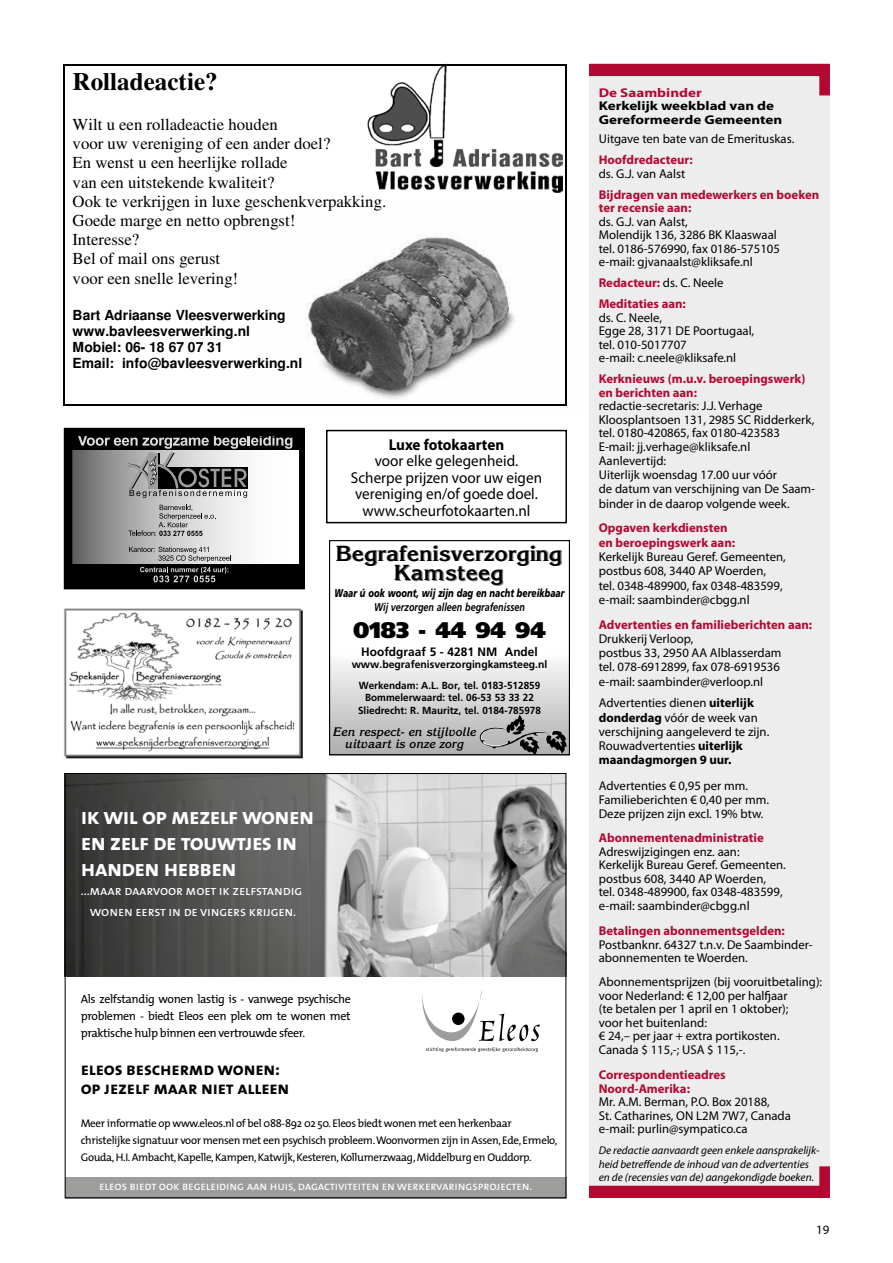
<style>
.page{position:relative;width:893px;height:1263px;background:#fff}
.page>*{position:absolute;margin:0;border:0;box-sizing:border-box;transform-origin:0 0}
.t1{font:700 25.05px "Times";color:#000}
.t2{font:22.95px/26.1px "The Mix Bold Caps";letter-spacing:-.03em;color:#fff}
.t3{font:900 22.5px "Frutiger";color:#000}
.t4{font:700 21.3px/19.8px "Korinna";color:#000;text-align:center;scale:1.08 1}
.t5{font:18px/19.5px "The Mix Bold Caps";letter-spacing:-.01em;color:#000}
.t6{font:16.65px/19.2px "Times";color:#000}
.t7{font:15.75px/16.5px "Myriad Pro";color:#000;text-align:center;scale:.96 1}
.t8{font:700 15.75px "Myriad Pro";color:#000;scale:.96 1}
.t9{font:700 13.95px/16px "Helvetica";color:#000}
.t10{font:13.5px/20.9px "The Mix Caps";letter-spacing:-.01em;color:#fff;text-align:center}
.t11{font:12.75px/13.5px "Myriad Pro";color:#000}
.t12{font:700 12.75px/13.5px "Myriad Pro";color:#b20933}
.t13{font:700 12.75px/13.5px "Myriad Pro";color:#000;scale:1.18 1}
.t14{font:700 12.75px "Myriad Pro";color:#b20933;scale:1.18 1}
.t15{font:italic 700 12.15px/12.5px "Korinna";color:#000;text-align:center}
.t16{font:700 12.15px "Frutiger";color:#000}
.t17{font:12px/17.2px "The Mix";letter-spacing:-.03em;color:#000;text-align:justify}
.t18{font:12px "The Mix Caps";letter-spacing:-.01em;color:#fff}
.t19{font:italic 11.25px/13.5px "Myriad Pro";color:#000}
.t20{font:italic 900 11.25px "Frutiger";color:#000;scale:.75 1}
.t21{font:italic 700 11.25px "Frutiger";color:#000;scale:.8 1}
.t22{font:11.1px/17px "The Mix";letter-spacing:-.03em;color:#000}
.t23{font:700 10.65px "Frutiger";color:#000}
.t24{font:700 10.2px/12.6px "Frutiger";color:#000;text-align:center}
.s1{font-weight:400;color:#000}
.s2{font-weight:700}
</style>
<div class="page">
<div style="left:589px;top:65px;width:241px;height:1133px;background:#ededed"></div>
<svg style="left:589px;top:1166px;width:241px;height:32px"></svg>
<svg style="left:589px;top:64px;width:241px;height:31px"></svg>
<svg style="left:422px;top:991px;width:118px;height:61px"></svg>
<div style="left:65px;top:1177px;width:501px;height:21px;background:#9d9d9c"></div>
<img style="left:67px;top:775px;width:497px;height:201px">
<img style="left:245px;top:235px;width:320px;height:170px">
<img style="left:367px;top:65px;width:195px;height:128px">
<hr style="left:65px;top:64px;width:500px;height:1px;background:#000">
<hr style="left:64px;top:65px;width:1px;height:31px;background:#000">
<hr style="left:565px;top:65px;width:2px;height:31px;background:#000">
<svg style="left:565px;top:96px;width:2px;height:57px"></svg>
<hr style="left:565px;top:153px;width:2px;height:20px;background:#000">
<svg style="left:565px;top:173px;width:2px;height:76px"></svg>
<hr style="left:565px;top:249px;width:2px;height:20px;background:#000">
<hr style="left:65px;top:405px;width:500px;height:1px;background:#000">
<svg style="left:64px;top:96px;width:1px;height:310px"></svg>
<svg style="left:565px;top:269px;width:2px;height:137px"></svg>
<svg style="left:67px;top:431px;width:235px;height:155px"></svg>
<div style="left:64px;top:428px;width:241px;height:161px;border:2px solid #000"></div>
<svg style="left:331px;top:662px;width:237px;height:91px;background:#ccc"></svg>
<img style="left:506px;top:715px;width:14px;height:18px">
<div style="left:329px;top:540px;width:241px;height:215px;border:1px solid #000"></div>
<img style="left:64px;top:608px;width:239px;height:151px">
<div style="left:326px;top:430px;width:241px;height:93px;border:2px solid #000"></div>
<h1 class="t1" style="left:73px;top:67px;width:147px">Rolladeactie?</h1>
<p class="t6" style="left:73px;top:117px;width:315px">Wilt u een rolladeactie houden<br>voor uw vereniging of een ander doel?<br>En wenst u een heerlijke rollade<br>van een uitstekende kwaliteit?<br>Ook te verkrijgen in luxe geschenkverpakking.<br>Goede marge en netto opbrengst!<br>Interesse?<br>Bel of mail ons gerust<br>voor een snelle levering!</p>
<p class="t9" style="left:73px;top:308px;width:231px">Bart Adriaanse Vleesverwerking www.bavleesverwerking.nl<br>Mobiel: 06- 18 67 07 31<br>Email: info@bavleesverwerking.nl</p>
<p class="t8" style="left:389px;top:435px;width:122px">Luxe fotokaarten</p>
<p class="t7" style="left:351px;top:452px;width:201px">voor elke gelegenheid.<br>Scherpe prijzen voor uw eigen vereniging en/of goede doel. www.scheurfotokaarten.nl</p>
<h3 class="t4" style="left:335px;top:543px;width:211px">Begrafenisverzorging<br>Kamsteeg</h3>
<p class="t20" style="left:335px;top:586px;width:308px">Waar ú ook woont, wij zijn dag en nacht bereikbaar</p>
<p class="t21" style="left:374px;top:600px;width:190px">Wij verzorgen alleen begrafenissen</p>
<h3 class="t3" style="left:353px;top:616px;width:194px">0183 - 44 94 94</h3>
<p class="t16" style="left:361px;top:645px;width:178px">Hoofdgraaf 5 - 4281 NM Andel</p>
<p class="t23" style="left:352px;top:658px;width:197px">www.begrafenisverzorgingkamsteeg.nl</p>
<p class="t24" style="left:358px;top:679px;width:184px">Werkendam: A.L. Bor, tel. 0183-512859<br>Bommelerwaard: tel. 06-53 53 33 22<br>Sliedrecht: R. Mauritz, tel. 0184-785978</p>
<p class="t15" style="left:333px;top:725px;width:145px">Een respect- en stijlvolle uitvaart is onze zorg</p>
<h2 class="t2" style="left:81px;top:803px;width:235px">ik wil op mezelf wonen en zelf de touwtjes in handen hebben</h2>
<p class="t10" style="left:81px;top:880px;width:223px">...maar daarvoor moet ik zelfstandig wonen eerst in de vingers krijgen.</p>
<p class="t17" style="left:81px;top:990px;width:272px">Als zelfstandig wonen lastig is - vanwege psychische problemen - biedt Eleos een plek om te wonen met praktische hulp binnen een vertrouwde sfeer.</p>
<h3 class="t5" style="left:81px;top:1059px;width:210px">eleos beschermd wonen: op jezelf maar niet alleen</h3>
<p class="t22" style="left:81px;top:1115px;width:478px">Meer informatie op www.eleos.nl of bel 088-892 02 50. Eleos biedt wonen met een herkenbaar christelijke signatuur voor mensen met een psychisch probleem. Woonvormen zijn in Assen, Ede, Ermelo,<br>Gouda, H.I. Ambacht, Kapelle, Kampen, Katwijk, Kesteren, Kollumerzwaag, Middelburg en Ouddorp.</p>
<p class="t18" style="left:99px;top:1178px;width:435px">eleos biedt ook begeleiding aan huis, dagactiviteiten en werkervaringsprojecten.</p>
<p class="t14" style="left:599px;top:85px;width:89px">De Saambinder</p>
<p class="t13" style="left:599px;top:99px;width:157px">Kerkelijk weekblad van de<br>Gereformeerde Gemeenten</p>
<p class="t11" style="left:599px;top:132px;width:197px">Uitgave ten bate van de Emerituskas.</p>
<p class="t12" style="left:599px;top:153px;width:95px">Hoofdredacteur:</p>
<p class="t11" style="left:599px;top:166px;width:88px">ds. G.J. van Aalst</p>
<p class="t12" style="left:599px;top:188px;width:222px">Bijdragen van medewerkers en boeken ter recensie aan:</p>
<p class="t11" style="left:599px;top:214px;width:183px">ds. G.J. van Aalst,<br>Molendijk 136, 3286 BK Klaaswaal tel. 0186-576990, fax 0186-575105 e-mail: gjvanaalst@kliksafe.nl</p>
<p class="t12" style="left:599px;top:273px;width:126px;line-height:21px">Redacteur: <span class="s1">ds. C. Neele<br></span>Meditaties aan:</p>
<p class="t11" style="left:599px;top:310px;width:157px">ds. C. Neele,<br>Egge 28, 3171 DE Poortugaal, tel. 010-5017707<br>e-mail: c.neele@kliksafe.nl</p>
<p class="t12" style="left:599px;top:372px;width:208px">Kerknieuws (m.u.v. beroepingswerk) en berichten aan:</p>
<p class="t11" style="left:599px;top:399px;width:218px;line-height:14px">redactie-secretaris: J.J. Verhage Kloosplantsoen 131, 2985 SC Ridderkerk, tel. 0180-420865, fax 0180-423583<br>E-mail: jj.verhage@kliksafe.nl Aanlevertijd:<br>Uiterlijk woensdag 17.00 uur vóór<br>de datum van verschijning van De Saam&shy;binder in de daarop volgende week.</p>
<p class="t12" style="left:599px;top:521px;width:138px;line-height:14.2px">Opgaven kerkdiensten en beroepingswerk aan:</p>
<p class="t11" style="left:599px;top:549px;width:189px;line-height:14.2px">Kerkelijk Bureau Geref. Gemeenten, postbus 608, 3440 AP Woerden,<br>tel. 0348-489900, fax 0348-483599, e-mail: saambinder@cbgg.nl</p>
<p class="t12" style="left:599px;top:618px;width:215px">Advertenties en familieberichten aan:</p>
<p class="t11" style="left:599px;top:631px;width:184px;line-height:14.2px">Drukkerij Verloop,<br>postbus 33, 2950 AA Alblasserdam tel. 078-6912899, fax 078-6919536 e-mail: saambinder@verloop.nl</p>
<p class="t11" style="left:599px;top:695px;width:172px;line-height:14.4px">Advertenties dienen <span class="s2">uiterlijk donderdag</span> vóór de week van verschijning aangeleverd te zijn.<br>Rouwadvertenties <span class="s2">uiterlijk maandagmorgen 9 uur.</span></p>
<p class="t11" style="left:599px;top:778px;width:172px;line-height:14.2px">Advertenties € 0,95 per mm.<br>Familieberichten € 0,40 per mm.<br>Deze prijzen zijn excl. 19% btw.</p>
<p class="t12" style="left:599px;top:831px;width:167px">Abonnementenadministratie</p>
<p class="t11" style="left:599px;top:844px;width:189px">Adreswijzigingen enz. aan:<br>Kerkelijk Bureau Geref. Gemeenten. postbus 608, 3440 AP Woerden,<br>tel. 0348-489900, fax 0348-483599, e-mail: saambinder@cbgg.nl</p>
<p class="t12" style="left:599px;top:924px;width:188px">Betalingen abonnementsgelden:</p>
<p class="t11" style="left:599px;top:938px;width:216px">Postbanknr. 64327 t.n.v. De Saambinder&shy;abonnementen te Woerden.</p>
<p class="t11" style="left:599px;top:975px;width:225px">Abonnementsprijzen (bij vooruitbetaling): voor Nederland: € 12,00 per halfjaar<br>(te betalen per 1 april en 1 oktober);<br>voor het buitenland:<br>€ 24,– per jaar + extra portikosten.<br>Canada $ 115,-; USA $ 115,-.</p>
<p class="t12" style="left:599px;top:1068px;width:128px">Correspondentieadres<br>Noord-Amerika:</p>
<p class="t11" style="left:599px;top:1095px;width:194px">Mr. A.M. Berman, P.O. Box 20188,<br>St. Catharines, ON L2M 7W7, Canada e-mail: purlin@sympatico.ca</p>
<p class="t19" style="left:599px;top:1144px;width:222px">De redactie aanvaardt geen enkele aansprakelijk&shy;heid betreffende de inhoud van de advertenties en de (recensies van de) aangekondigde boeken.</p>
<p class="t11" style="left:816px;top:1223px;width:15px">19</p>
</div>
